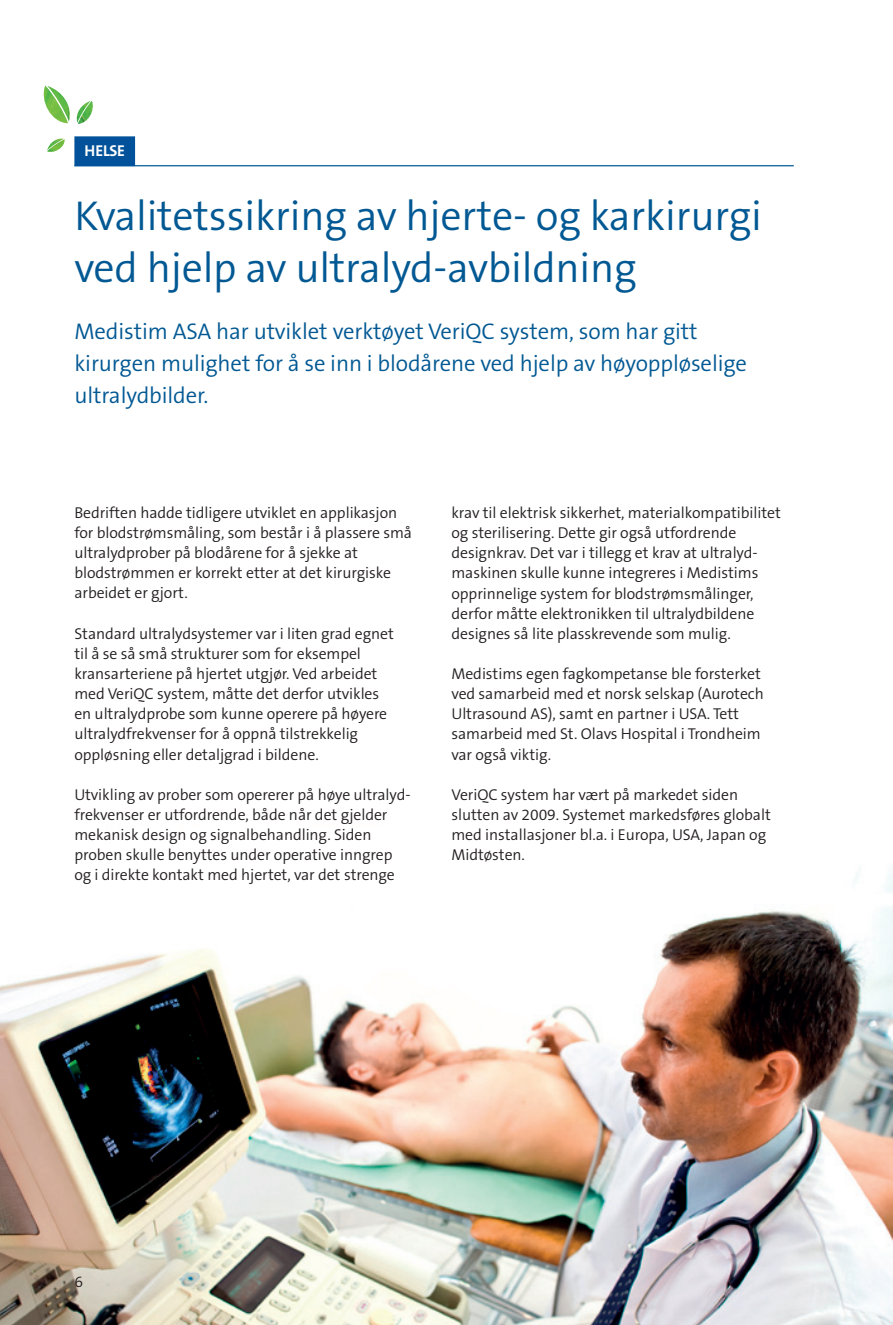
<style>
.page{position:relative;width:893px;height:1325px;background:#fff}
.page>*{position:absolute;margin:0;border:0;box-sizing:border-box;transform-origin:0 0}
.t1{font:300 42px/52.5px "The Sans B4";letter-spacing:-.005em;color:#015893}
.t2{font:300 22.75px/31.5px "The Sans B4";letter-spacing:-.005em;color:#015893}
.t3{font:300 15.75px/20.1px "The Sans B4";letter-spacing:-.005em;color:#231f20}
.t4{font:700 15.75px "The Sans B7";letter-spacing:-.005em;color:#fff}
</style>
<div class="page">
<img style="left:0;top:873px;width:893px;height:451px">
<hr style="left:74px;top:165px;width:720px;height:1px;background:#015893">
<div style="left:74px;top:136px;width:61px;height:30px;background:#01529a"></div>
<svg style="left:59px;top:123px;width:42px;height:43px"></svg>
<img style="left:43px;top:85px;width:25px;height:38px">
<img style="left:47px;top:86px;width:23px;height:36px">
<img style="left:47px;top:139px;width:18px;height:15px">
<img style="left:47px;top:139px;width:17px;height:11px">
<img style="left:78px;top:101px;width:17px;height:23px">
<img style="left:76px;top:101px;width:15px;height:22px">
<p class="t4" style="left:84px;top:143px;width:42px">HELSE</p>
<h1 class="t1" style="left:74px;top:191px;width:689px">Kvalitetssikring av hjerte- og karkirurgi ved hjelp av ultralyd-avbildning</h1>
<h2 class="t2" style="left:74px;top:317px;width:674px">Medistim ASA har utviklet verktøyet VeriQC system, som har gitt kirurgen mulighet for å se inn i blodårene ved hjelp av høyoppløselige ultralydbilder.</h2>
<p class="t3" style="left:74px;top:503px;width:339px">Bedriften hadde tidligere utviklet en applikasjon for blodstrømsmåling, som består i å plassere små ultralydprober på blodårene for å sjekke at blodstrømmen er korrekt etter at det kirurgiske arbeidet er gjort.</p>
<p class="t3" style="left:74px;top:624px;width:321px">Standard ultralydsystemer var i liten grad egnet til å se så små strukturer som for eksempel kransarteriene på hjertet utgjør. Ved arbeidet med VeriQC system, måtte det derfor utvikles en ultralydprobe som kunne operere på høyere ultralydfrekvenser for å oppnå tilstrekkelig oppløsning eller detaljgrad i bildene.</p>
<p class="t3" style="left:74px;top:785px;width:338px">Utvikling av prober som opererer på høye ultralyd&shy;frekvenser er utfordrende, både når det gjelder mekanisk design og signalbehandling. Siden proben skulle benyttes under operative inngrep og i direkte kontakt med hjertet, var det strenge</p>
<p class="t3" style="left:451px;top:503px;width:331px">krav til elektrisk sikkerhet, materialkompatibilitet og sterilisering. Dette gir også utfordrende designkrav. Det var i tillegg et krav at ultralyd&shy;maskinen skulle kunne integreres i Medistims opprinnelige system for blodstrømsmålinger, derfor måtte elektronikken til ultralydbildene designes så lite plasskrevende som mulig.</p>
<p class="t3" style="left:451px;top:664px;width:314px">Medistims egen fagkompetanse ble forsterket ved samarbeid med et norsk selskap (Aurotech Ultrasound AS), samt en partner i USA. Tett samarbeid med St. Olavs Hospital i Trondheim var også viktig.</p>
<p class="t3" style="left:451px;top:785px;width:321px">VeriQC system har vært på markedet siden slutten av 2009. Systemet markedsføres globalt med installasjoner bl.a. i Europa, USA, Japan og Midtøsten.</p>
<p class="t3" style="left:74px;top:1272px;width:10px">6</p>
</div>
